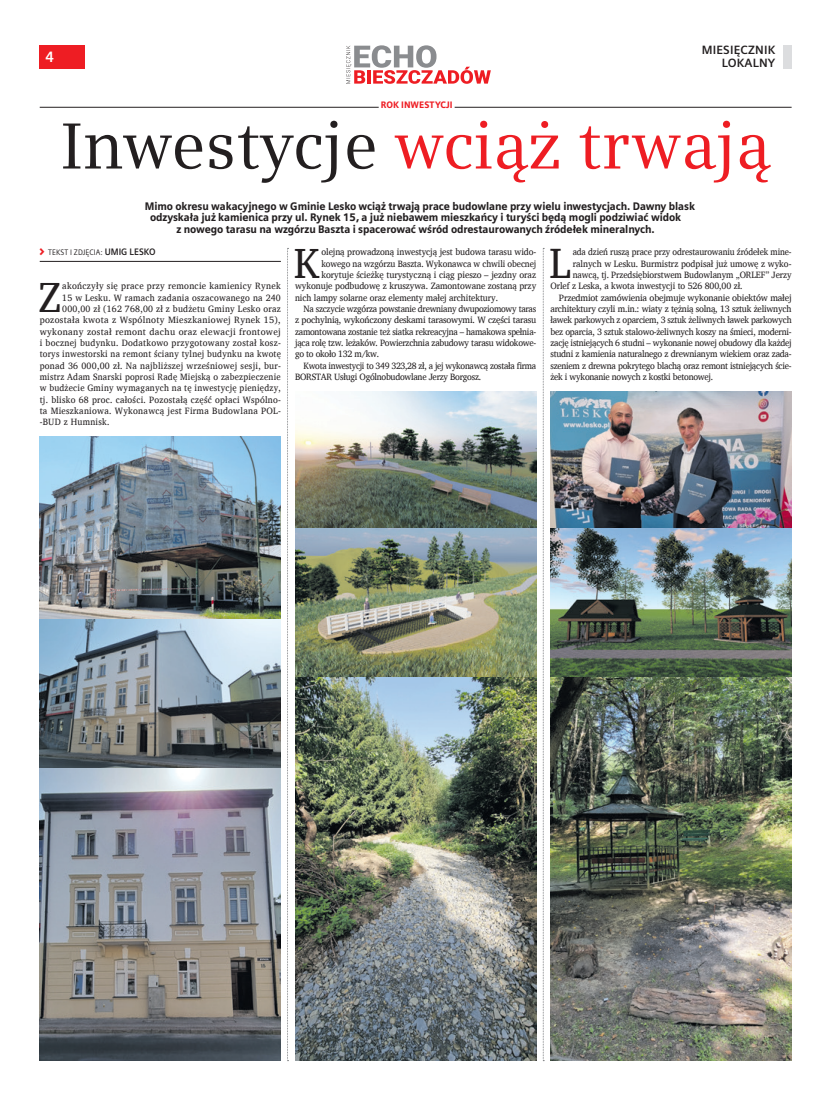
<style>
.page{position:relative;width:820px;height:1106px;background:#fff}
.page>*{position:absolute;margin:0;border:0;box-sizing:border-box;transform-origin:0 0}
.t1{font:65px "Siemens Serif";color:#ee1d23}
.t2{font:43.2px "Charis SIL";color:#231f20;scale:.93 1}
.t3{font:700 15px "Siemens Sans";color:#fff}
.t4{font:700 12px/13px "Siemens Sans";letter-spacing:.015em;color:#231f20;text-align:right}
.t5{font:900 11px "Siemens Sans";letter-spacing:-.01em;color:#231f20;scale:.93 1}
.t6{font:9.4px "Charis SIL";letter-spacing:-.03em;color:#231f20;scale:.93 1}
.t7{font:9.4px "Charis SIL";letter-spacing:-.01em;color:#231f20;scale:.94 1}
.t8{font:9.4px "Charis SIL";letter-spacing:.025em;color:#231f20;scale:.92 1}
.t9{font:9.4px "Charis SIL";letter-spacing:.025em;color:#231f20;scale:.93 1}
.t10{font:9.4px "Charis SIL";letter-spacing:.025em;color:#231f20;scale:.94 1}
.t11{font:9.4px "Charis SIL";letter-spacing:-.01em;color:#231f20;scale:.93 1}
.t12{font:9.4px "Charis SIL";letter-spacing:-.03em;color:#231f20;scale:.92 1}
.t13{font:9.4px "Charis SIL";letter-spacing:-.01em;color:#231f20;scale:.96 1}
.t14{font:9.4px "Charis SIL";letter-spacing:-.01em;color:#231f20;scale:.92 1}
.t15{font:9.4px "Charis SIL";letter-spacing:-.03em;color:#231f20;scale:.94 1}
.t16{font:9.4px "Charis SIL";letter-spacing:-.01em;color:#231f20;scale:.91 1}
.t17{font:9.4px "Charis SIL";letter-spacing:.03em;color:#231f20;scale:.96 1}
.t18{font:9.4px "Charis SIL";letter-spacing:.035em;color:#231f20}
.t19{font:9.4px "Charis SIL";letter-spacing:.03em;color:#231f20;scale:.94 1}
.t20{font:900 9.4px "Siemens Sans";letter-spacing:.005em;color:#ee1d23;scale:.93 1}
.t21{font:8px "Siemens Sans";letter-spacing:.005em;color:#231f20;scale:.93 1}
.s1{color:#231f20}
.s2{font-weight:700;font-size:9.4px}
</style>
<div class="page">
<div style="left:40px;top:45px;width:45px;height:23px;background:#ee1d23"></div>
<div style="left:782px;top:45px;width:9px;height:24px;background:#dcdddf"></div>
<svg style="left:346px;top:45px;width:144px;height:39px"></svg>
<hr style="left:40px;top:107px;width:751px;height:1px;background:#231f20">
<div style="left:378px;top:105px;width:76px;height:5px;background:#fff"></div>
<hr style="left:40px;top:261px;width:241px;height:1px;background:#231f20">
<img style="left:40px;top:437px;width:241px;height:623px">
<img style="left:295px;top:391px;width:241px;height:136px">
<img style="left:295px;top:529px;width:241px;height:531px">
<img style="left:550px;top:391px;width:241px;height:136px">
<img style="left:550px;top:529px;width:241px;height:531px">
<svg style="left:287px;top:248px;width:1px;height:813px"></svg>
<svg style="left:542px;top:248px;width:2px;height:813px"></svg>
<h3 class="t3" style="left:45px;top:49px;width:10px">4</h3>
<p class="t4" style="left:701px;top:44px;width:75px">MIESIĘCZNIK<br>LOKALNY</p>
<p class="t20" style="left:380px;top:99px;width:79px">ROK INWESTYCJI</p>
<h1 class="t1" style="left:61px;top:110px;width:711px"><span class="s1">Inwestycje</span> wciąż trwają</h1>
<p class="t5" style="left:145px;top:200px;width:593px">Mimo okresu wakacyjnego w Gminie Lesko wciąż trwają prace budowlane przy wielu inwestycjach. Dawny blask</p>
<p class="t5" style="left:150px;top:211px;width:572px">odzyskała już kamienica przy ul. Rynek 15, a już niebawem mieszkańcy i turyści będą mogli podziwiać widok</p>
<p class="t5" style="left:176px;top:222px;width:515px">z nowego tarasu na wzgórzu Baszta i spacerować wśród odrestaurowanych źródełek mineralnych.</p>
<p class="t21" style="left:48px;top:248px;width:117px">TEKST I ZDJĘCIA: <span class="s2">UMIG LESKO</span></p>
<h2 class="t2" style="left:38px;top:272px;width:26px">Z</h2>
<p class="t19" style="left:62px;top:280px;width:234px">akończyły się prace przy remoncie kamienicy Rynek</p>
<h2 class="t2" style="left:294px;top:238px;width:29px">K</h2>
<p class="t11" style="left:321px;top:246px;width:232px">olejną prowadzoną inwestycją jest budowa tarasu wido-</p>
<h2 class="t2" style="left:549px;top:238px;width:24px">L</h2>
<p class="t16" style="left:572px;top:246px;width:242px">ada dzień ruszą prace przy odrestaurowaniu źródełek mine-</p>
<p class="t14" style="left:321px;top:258px;width:235px">kowego na wzgórzu Baszta. Wykonawca w chwili obecnej</p>
<p class="t7" style="left:321px;top:269px;width:230px">korytuje ścieżkę turystyczną i ciąg pieszo – jezdny oraz</p>
<p class="t7" style="left:295px;top:280px;width:258px">wykonuje podbudowę z kruszywa. Zamontowane zostaną przy</p>
<p class="t11" style="left:295px;top:292px;width:220px">nich lampy solarne oraz elementy małej architektury.</p>
<p class="t12" style="left:303px;top:303px;width:254px">Na szczycie wzgórza powstanie drewniany dwupoziomowy taras</p>
<p class="t13" style="left:295px;top:314px;width:253px">z pochylnią, wykończony deskami tarasowymi. W części tarasu</p>
<p class="t6" style="left:295px;top:326px;width:261px">zamontowana zostanie też siatka rekreacyjna – hamakowa spełnia-</p>
<p class="t6" style="left:295px;top:337px;width:261px">jąca rolę tzw. leżaków. Powierzchnia zabudowy tarasu widokowe-</p>
<p class="t6" style="left:295px;top:348px;width:92px">go to około 132 m/kw.</p>
<p class="t12" style="left:303px;top:360px;width:254px">Kwota inwestycji to 349 323,28 zł, a jej wykonawcą została firma</p>
<p class="t6" style="left:295px;top:371px;width:202px">BORSTAR Usługi Ogólnobudowlane Jerzy Borgosz.</p>
<p class="t7" style="left:572px;top:258px;width:234px">ralnych w Lesku. Burmistrz podpisał już umowę z wyko-</p>
<p class="t14" style="left:572px;top:269px;width:239px">nawcą, tj. Przedsiębiorstwem Budowlanym „ORLEF” Jerzy</p>
<p class="t11" style="left:550px;top:280px;width:208px">Orlef z Leska, a kwota inwestycji to 526 800,00 zł.</p>
<p class="t13" style="left:558px;top:292px;width:244px">Przedmiot zamówienia obejmuje wykonanie obiektów małej</p>
<p class="t7" style="left:550px;top:303px;width:258px">architektury czyli m.in.: wiaty z tężnią solną, 13 sztuk żeliwnych</p>
<p class="t6" style="left:550px;top:314px;width:261px">ławek parkowych z oparciem, 3 sztuk żeliwnych ławek parkowych</p>
<p class="t6" style="left:550px;top:326px;width:261px">bez oparcia, 3 sztuk stalowo-żeliwnych koszy na śmieci, moderni-</p>
<p class="t6" style="left:550px;top:337px;width:261px">zację istniejących 6 studni – wykonanie nowej obudowy dla każdej</p>
<p class="t15" style="left:550px;top:348px;width:258px">studni z kamienia naturalnego z drewnianym wiekiem oraz zada-</p>
<p class="t6" style="left:550px;top:360px;width:261px">szeniem z drewna pokrytego blachą oraz remont istniejących ście-</p>
<p class="t6" style="left:550px;top:371px;width:176px">żek i wykonanie nowych z kostki betonowej.</p>
<p class="t9" style="left:62px;top:292px;width:236px">15 w Lesku. W ramach zadania oszacowanego na 240</p>
<p class="t9" style="left:62px;top:303px;width:236px">000,00 zł (162 768,00 zł z budżetu Gminy Lesko oraz</p>
<p class="t17" style="left:40px;top:314px;width:252px">pozostała kwota z Wspólnoty Mieszkaniowej Rynek 15),</p>
<p class="t18" style="left:40px;top:326px;width:242px">wykonany został remont dachu oraz elewacji frontowej</p>
<p class="t10" style="left:40px;top:337px;width:258px">i bocznej budynku. Dodatkowo przygotowany został kosz-</p>
<p class="t8" style="left:40px;top:348px;width:263px">torys inwestorski na remont ściany tylnej budynku na kwotę</p>
<p class="t10" style="left:40px;top:360px;width:258px">ponad 36 000,00 zł. Na najbliższej wrześniowej sesji, bur-</p>
<p class="t8" style="left:40px;top:371px;width:263px">mistrz Adam Snarski poprosi Radę Miejską o zabezpieczenie</p>
<p class="t8" style="left:40px;top:382px;width:263px">w budżecie Gminy wymaganych na tę inwestycję pieniędzy,</p>
<p class="t9" style="left:40px;top:394px;width:261px">tj. blisko 68 proc. całości. Pozostałą część opłaci Wspólno-</p>
<p class="t10" style="left:40px;top:405px;width:258px">ta Mieszkaniowa. Wykonawcą jest Firma Budowlana POL-</p>
<p class="t9" style="left:40px;top:416px;width:76px">-BUD z Humnisk.</p>
</div>
